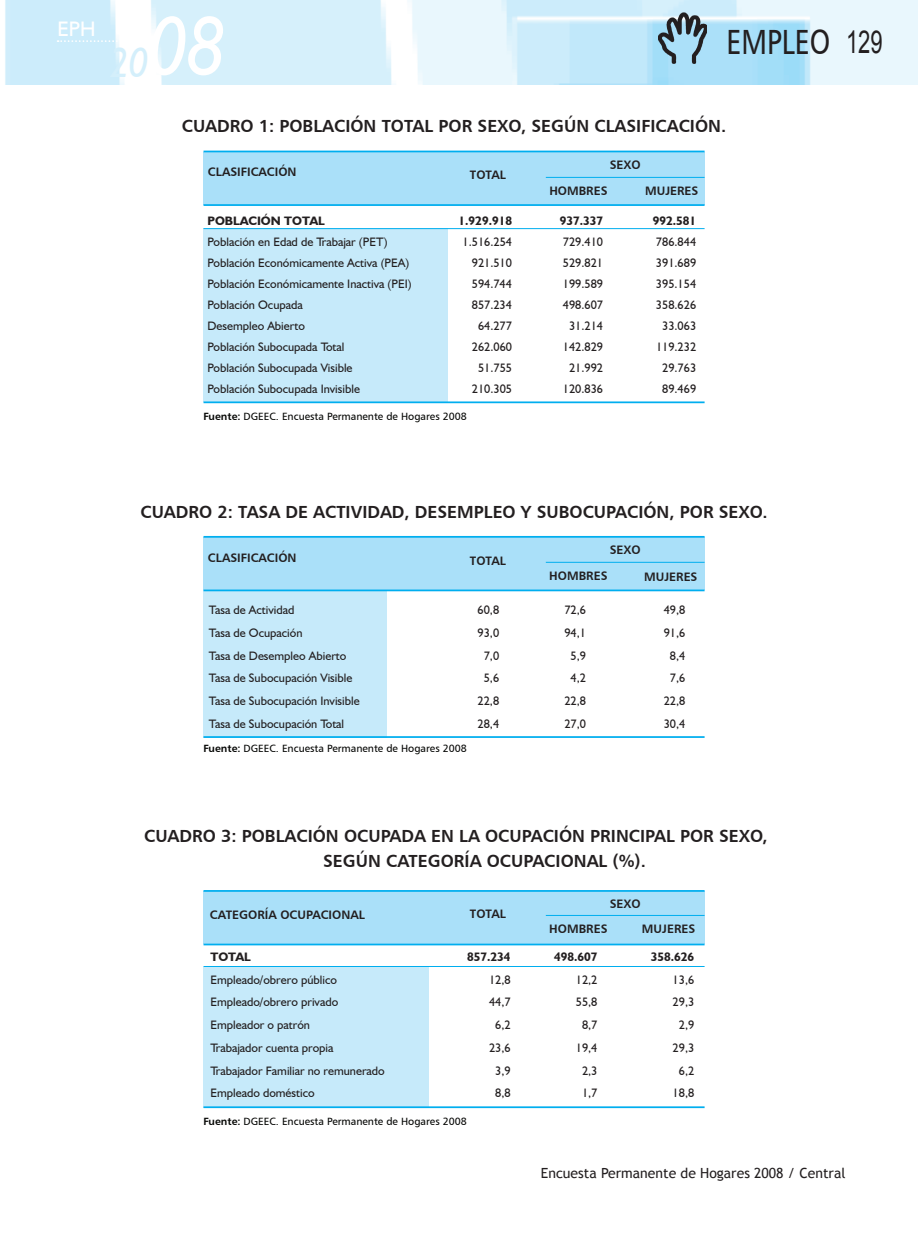
<style>
.page{position:relative;width:918px;height:1241px;background:#fff}
.page>*{position:absolute;margin:0;border:0;box-sizing:border-box;transform-origin:0 0}
.t1{font:italic 42px "Humanist 521 BT";color:#d4effb;scale:.9 1}
.t2{font:35px "Humanist 777 BT Roman B";color:#231f20;scale:.8 1}
.t3{font:31.5px "Arial";color:#231f20;scale:.7 1}
.t4{font:21px "Humanist 521 BT";color:#fff}
.t5{font:17.5px/25.2px "Humanist 777 BT Bold B";color:#231f20}
.t6{font:14px "Trebuchet MS";color:#231f20}
.t7{font:12.25px "Humanist 521 BT";color:#231f20}
.t8{font:12.25px "Humanist 777 BT Bold B";color:#231f20}
.t9{font:700 12.25px "Humanist 521 BT";color:#231f20}
.t10{font:10.5px "Humanist 777 BT Roman B";color:#040503}
.s1{font-size:84px;color:#fff}
.s2{font-family:"Humanist 777 BT Bold B"}
</style>
<div class="page">
<img style="left:5px;top:0;width:913px;height:84px">
<svg style="left:58px;top:40px;width:89px;height:2px"></svg>
<div style="left:203px;top:891px;width:501px;height:52px;background:#aae0f9"></div>
<div style="left:203px;top:966px;width:226px;height:141px;background:#c6eafa"></div>
<div style="left:203px;top:537px;width:501px;height:52px;background:#aae0f9"></div>
<div style="left:203px;top:590px;width:184px;height:147px;background:#c6eafa"></div>
<hr style="left:203px;top:889px;width:501px;height:2px;background:#00aeef">
<hr style="left:203px;top:943px;width:501px;height:2px;background:#00aeef">
<hr style="left:203px;top:1106px;width:501px;height:1px;background:#00aeef">
<hr style="left:203px;top:965px;width:501px;height:1px;background:#00aeef">
<div style="left:203px;top:152px;width:501px;height:52px;background:#aae0f9"></div>
<div style="left:203px;top:229px;width:245px;height:173px;background:#c6eafa"></div>
<hr style="left:203px;top:150px;width:501px;height:2px;background:#00aeef">
<hr style="left:546px;top:177px;width:158px;height:1px;background:#00aeef">
<hr style="left:203px;top:204px;width:501px;height:2px;background:#00aeef">
<hr style="left:203px;top:228px;width:501px;height:1px;background:#00aeef">
<hr style="left:203px;top:401px;width:501px;height:2px;background:#00aeef">
<hr style="left:203px;top:536px;width:501px;height:1px;background:#00aeef">
<hr style="left:203px;top:589px;width:501px;height:2px;background:#00aeef">
<hr style="left:203px;top:736px;width:501px;height:1px;background:#00aeef">
<hr style="left:546px;top:561px;width:158px;height:1px;background:#00aeef">
<hr style="left:546px;top:914px;width:158px;height:1px;background:#00aeef">
<img style="left:658px;top:12px;width:49px;height:51px">
<h3 class="t4" style="left:57px;top:16px;width:40px">EPH</h3>
<h1 class="t1" style="left:110px;top:37px;width:129px">20<span class="s1">08</span></h1>
<h2 class="t2" style="left:726px;top:20px;width:131px">EMPLEO</h2>
<h3 class="t5" style="left:182px;top:113px;width:546px">CUADRO 1: POBLACIÓN TOTAL POR SEXO, SEGÚN CLASIFICACIÓN.</h3>
<p class="t8" style="left:208px;top:164px;width:90px">CLASIFICACIÓN</p>
<p class="t8" style="left:470px;top:167px;width:38px">TOTAL</p>
<p class="t8" style="left:610px;top:157px;width:32px">SEXO</p>
<p class="t8" style="left:549px;top:183px;width:60px">HOMBRES</p>
<p class="t8" style="left:645px;top:183px;width:55px">MUJERES</p>
<p class="t9" style="left:207px;top:213px;width:119px">POBLACIÓN TOTAL</p>
<p class="t9" style="left:458px;top:213px;width:55px">1.929.918</p>
<p class="t9" style="left:559px;top:213px;width:45px">937.337</p>
<p class="t9" style="left:653px;top:213px;width:45px">992.581</p>
<p class="t7" style="left:207px;top:234px;width:182px">Población en Edad de Trabajar (PET)</p>
<p class="t7" style="left:462px;top:234px;width:51px">1.516.254</p>
<p class="t7" style="left:563px;top:234px;width:42px">729.410</p>
<p class="t7" style="left:656px;top:234px;width:42px">786.844</p>
<p class="t7" style="left:207px;top:255px;width:203px">Población Económicamente Activa (PEA)</p>
<p class="t7" style="left:472px;top:255px;width:42px">921.510</p>
<p class="t7" style="left:563px;top:255px;width:42px">529.821</p>
<p class="t7" style="left:656px;top:255px;width:42px">391.689</p>
<p class="t7" style="left:207px;top:276px;width:206px">Población Económicamente Inactiva (PEI)</p>
<p class="t7" style="left:472px;top:276px;width:42px">594.744</p>
<p class="t7" style="left:563px;top:276px;width:42px">199.589</p>
<p class="t7" style="left:656px;top:276px;width:42px">395.154</p>
<p class="t7" style="left:207px;top:297px;width:97px">Población Ocupada</p>
<p class="t7" style="left:472px;top:297px;width:42px">857.234</p>
<p class="t7" style="left:563px;top:297px;width:42px">498.607</p>
<p class="t7" style="left:656px;top:297px;width:42px">358.626</p>
<p class="t7" style="left:207px;top:318px;width:99px">Desempleo Abierto</p>
<p class="t7" style="left:478px;top:318px;width:36px">64.277</p>
<p class="t7" style="left:569px;top:318px;width:36px">31.214</p>
<p class="t7" style="left:662px;top:318px;width:36px">33.063</p>
<p class="t7" style="left:207px;top:339px;width:138px">Población Subocupada Total</p>
<p class="t7" style="left:472px;top:339px;width:42px">262.060</p>
<p class="t7" style="left:563px;top:339px;width:42px">142.829</p>
<p class="t7" style="left:656px;top:339px;width:42px">119.232</p>
<p class="t7" style="left:207px;top:360px;width:147px">Población Subocupada Visible</p>
<p class="t7" style="left:478px;top:360px;width:36px">51.755</p>
<p class="t7" style="left:569px;top:360px;width:36px">21.992</p>
<p class="t7" style="left:662px;top:360px;width:36px">29.763</p>
<p class="t7" style="left:207px;top:381px;width:154px">Población Subocupada Invisible</p>
<p class="t7" style="left:472px;top:381px;width:42px">210.305</p>
<p class="t7" style="left:563px;top:381px;width:42px">120.836</p>
<p class="t7" style="left:662px;top:381px;width:36px">89.469</p>
<p class="t10" style="left:203px;top:410px;width:265px"><span class="s2">Fuente:</span> DGEEC. Encuesta Permanente de Hogares 2008</p>
<h3 class="t3" style="left:846px;top:21px;width:54px">129</h3>
<h3 class="t5" style="left:140px;top:498px;width:628px">CUADRO 2: TASA DE ACTIVIDAD, DESEMPLEO Y SUBOCUPACIÓN, POR SEXO.</h3>
<p class="t8" style="left:208px;top:549px;width:90px">CLASIFICACIÓN</p>
<p class="t8" style="left:470px;top:553px;width:38px">TOTAL</p>
<p class="t8" style="left:610px;top:542px;width:32px">SEXO</p>
<p class="t8" style="left:549px;top:568px;width:60px">HOMBRES</p>
<p class="t8" style="left:644px;top:568px;width:55px">MUJERES</p>
<p class="t7" style="left:209px;top:602px;width:87px">Tasa de Actividad</p>
<p class="t7" style="left:477px;top:602px;width:23px">60,8</p>
<p class="t7" style="left:564px;top:602px;width:23px">72,6</p>
<p class="t7" style="left:663px;top:602px;width:23px">49,8</p>
<p class="t7" style="left:209px;top:625px;width:95px">Tasa de Ocupación</p>
<p class="t7" style="left:477px;top:625px;width:23px">93,0</p>
<p class="t7" style="left:564px;top:625px;width:23px">94,1</p>
<p class="t7" style="left:663px;top:625px;width:23px">91,6</p>
<p class="t7" style="left:209px;top:647px;width:139px">Tasa de Desempleo Abierto</p>
<p class="t7" style="left:484px;top:647px;width:17px">7,0</p>
<p class="t7" style="left:570px;top:647px;width:17px">5,9</p>
<p class="t7" style="left:670px;top:647px;width:17px">8,4</p>
<p class="t7" style="left:209px;top:670px;width:145px">Tasa de Subocupación Visible</p>
<p class="t7" style="left:484px;top:670px;width:17px">5,6</p>
<p class="t7" style="left:570px;top:670px;width:17px">4,2</p>
<p class="t7" style="left:670px;top:670px;width:17px">7,6</p>
<p class="t7" style="left:209px;top:693px;width:152px">Tasa de Subocupación Invisible</p>
<p class="t7" style="left:477px;top:693px;width:23px">22,8</p>
<p class="t7" style="left:564px;top:693px;width:23px">22,8</p>
<p class="t7" style="left:663px;top:693px;width:23px">22,8</p>
<p class="t7" style="left:209px;top:716px;width:137px">Tasa de Subocupación Total</p>
<p class="t7" style="left:477px;top:716px;width:23px">28,4</p>
<p class="t7" style="left:564px;top:716px;width:23px">27,0</p>
<p class="t7" style="left:663px;top:716px;width:23px">30,4</p>
<p class="t10" style="left:203px;top:741px;width:265px"><span class="s2">Fuente:</span> DGEEC. Encuesta Permanente de Hogares 2008</p>
<h3 class="t5" style="left:323px;top:823px;width:446px;text-indent:-179px">CUADRO 3: POBLACIÓN OCUPADA EN LA OCUPACIÓN PRINCIPAL POR SEXO,<br>SEGÚN CATEGORÍA OCUPACIONAL (%).</h3>
<p class="t8" style="left:210px;top:906px;width:156px">CATEGORÍA OCUPACIONAL</p>
<p class="t8" style="left:470px;top:906px;width:38px">TOTAL</p>
<p class="t8" style="left:610px;top:895px;width:32px">SEXO</p>
<p class="t8" style="left:549px;top:921px;width:60px">HOMBRES</p>
<p class="t8" style="left:642px;top:921px;width:55px">MUJERES</p>
<p class="t9" style="left:210px;top:948px;width:42px">TOTAL</p>
<p class="t9" style="left:467px;top:948px;width:45px">857.234</p>
<p class="t9" style="left:554px;top:948px;width:45px">498.607</p>
<p class="t9" style="left:651px;top:948px;width:45px">358.626</p>
<p class="t7" style="left:210px;top:971px;width:128px">Empleado/obrero público</p>
<p class="t7" style="left:489px;top:971px;width:23px">12,8</p>
<p class="t7" style="left:576px;top:971px;width:23px">12,2</p>
<p class="t7" style="left:672px;top:971px;width:23px">13,6</p>
<p class="t7" style="left:210px;top:994px;width:129px">Empleado/obrero privado</p>
<p class="t7" style="left:489px;top:994px;width:23px">44,7</p>
<p class="t7" style="left:576px;top:994px;width:23px">55,8</p>
<p class="t7" style="left:672px;top:994px;width:23px">29,3</p>
<p class="t7" style="left:210px;top:1017px;width:101px">Empleador o patrón</p>
<p class="t7" style="left:495px;top:1017px;width:17px">6,2</p>
<p class="t7" style="left:582px;top:1017px;width:17px">8,7</p>
<p class="t7" style="left:679px;top:1017px;width:17px">2,9</p>
<p class="t7" style="left:210px;top:1039px;width:125px">Trabajador cuenta propia</p>
<p class="t7" style="left:489px;top:1039px;width:23px">23,6</p>
<p class="t7" style="left:576px;top:1039px;width:23px">19,4</p>
<p class="t7" style="left:672px;top:1039px;width:23px">29,3</p>
<p class="t7" style="left:210px;top:1062px;width:176px">Trabajador Familiar no remunerado</p>
<p class="t7" style="left:495px;top:1062px;width:17px">3,9</p>
<p class="t7" style="left:582px;top:1062px;width:17px">2,3</p>
<p class="t7" style="left:679px;top:1062px;width:17px">6,2</p>
<p class="t7" style="left:210px;top:1085px;width:106px">Empleado doméstico</p>
<p class="t7" style="left:495px;top:1085px;width:17px">8,8</p>
<p class="t7" style="left:582px;top:1085px;width:17px">1,7</p>
<p class="t7" style="left:672px;top:1085px;width:23px">18,8</p>
<p class="t10" style="left:203px;top:1114px;width:265px"><span class="s2">Fuente:</span> DGEEC. Encuesta Permanente de Hogares 2008</p>
<p class="t6" style="left:541px;top:1164px;width:306px">Encuesta Permanente de Hogares 2008 / Central</p>
</div>
